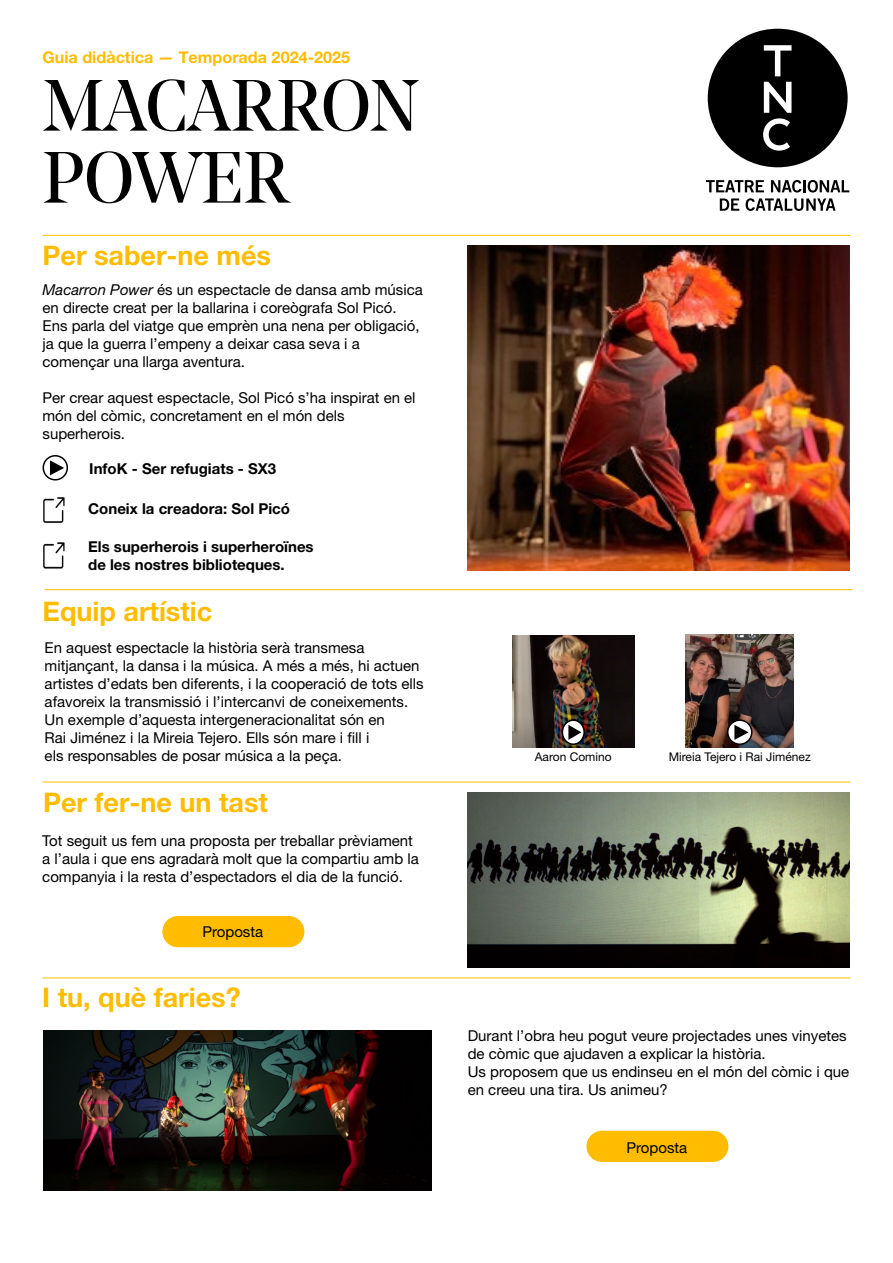
<style>
.page{position:relative;width:893px;height:1263px;background:#fff}
.page>*{position:absolute;margin:0;border:0;box-sizing:border-box;transform-origin:0 0}
.t1{font:72px/72px "Noe Display";color:#000}
.t2{font:700 27px "Helvetica Neue LT Pro";color:#ffbc00}
.t3{font:700 16.2px "Helvetica Neue LT Pro";color:#ffbc00}
.t4{font:15px/18px "Helvetica Neue LT Pro";color:#000}
.t5{font:700 15px/18px "Helvetica Neue LT Pro";color:#000}
.t6{font:12px "Helvetica Neue LT Pro";color:#000}
.s1{font-style:italic}
</style>
<div class="page">
<hr style="left:43px;top:782px;width:807px;height:1px;background:#ffbc00">
<hr style="left:43px;top:977px;width:807px;height:1px;background:#ffbc00">
<svg style="left:708px;top:29px;width:140px;height:138px"></svg>
<svg style="left:706px;top:180px;width:143px;height:31px"></svg>
<hr style="left:45px;top:589px;width:808px;height:1px;background:#ffbc00">
<div style="left:162px;top:916px;width:142px;height:31px;background:#ffbc00;border-radius:16px"></div>
<hr style="left:43px;top:235px;width:807px;height:1px;background:#ffbc00">
<div style="left:586px;top:1131px;width:142px;height:31px;background:#ffbc00;border-radius:16px"></div>
<img style="left:468px;top:793px;width:381px;height:174px">
<img style="left:43px;top:1030px;width:388px;height:161px">
<div style="left:43px;top:455px;width:25px;height:25px;border:2px solid #000;border-radius:50%"></div>
<svg style="left:50px;top:460px;width:14px;height:15px"></svg>
<img style="left:43px;top:497px;width:22px;height:26px">
<img style="left:43px;top:542px;width:22px;height:27px">
<img style="left:467px;top:246px;width:382px;height:324px">
<img style="left:513px;top:635px;width:121px;height:112px">
<svg style="left:562px;top:720px;width:22px;height:24px"></svg>
<div style="left:562px;top:719px;width:23px;height:26px;border:2px solid #000;border-radius:50%"></div>
<svg style="left:568px;top:725px;width:13px;height:15px"></svg>
<img style="left:685px;top:635px;width:109px;height:112px">
<div style="left:728px;top:720px;width:24px;height:24px;background:#fff;border-radius:50%"></div>
<div style="left:727px;top:719px;width:25px;height:26px;border:2px solid #000;border-radius:50%"></div>
<svg style="left:734px;top:725px;width:15px;height:15px"></svg>
<p class="t3" style="left:43px;top:47px;width:309px">Guia didàctica — Temporada 2024-2025</p>
<h1 class="t1" style="left:43px;top:68px;width:378px">MACARRON<br>POWER</h1>
<h2 class="t2" style="left:43px;top:238px;width:230px">Per saber-ne més</h2>
<p class="t4" style="left:43px;top:280px;width:382px"><span class="s1">Macarron Power</span> és un espectacle de dansa amb música en directe creat per la ballarina i coreògrafa Sol Picó.<br>Ens parla del viatge que emprèn una nena per obligació, ja que la guerra l’empeny a deixar casa seva i a començar una llarga aventura.</p>
<p class="t4" style="left:43px;top:388px;width:375px">Per crear aquest espectacle, Sol Picó s’ha inspirat en el món del còmic, concretament en el món dels superherois.</p>
<p class="t5" style="left:89px;top:459px;width:188px">InfoK - Ser refugiats - SX3</p>
<p class="t5" style="left:88px;top:500px;width:203px">Coneix la creadora: Sol Picó</p>
<p class="t5" style="left:88px;top:538px;width:227px">Els superherois i superheroïnes de les nostres biblioteques.</p>
<h2 class="t2" style="left:43px;top:595px;width:171px">Equip artístic</h2>
<p class="t4" style="left:45px;top:638px;width:380px">En aquest espectacle la història serà transmesa mitjançant, la dansa i la música. A més a més, hi actuen artistes d’edats ben diferents, i la cooperació de tots ells afavoreix la transmissió i l’intercanvi de coneixements.<br>Un exemple d’aquesta intergeneracionalitat són en<br>Rai Jiménez i la Mireia Tejero. Ells són mare i fill i<br>els responsables de posar música a la peça.</p>
<h2 class="t2" style="left:43px;top:786px;width:227px">Per fer-ne un tast</h2>
<p class="t4" style="left:42px;top:831px;width:378px">Tot seguit us fem una proposta per treballar prèviament a l’aula i que ens agradarà molt que la compartiu amb la companyia i la resta d’espectadors el dia de la funció.</p>
<p class="t4" style="left:202px;top:922px;width:62px">Proposta</p>
<h2 class="t2" style="left:42px;top:980px;width:200px">I tu, què faries?</h2>
<p class="t6" style="left:535px;top:750px;width:78px">Aaron Comino</p>
<p class="t6" style="left:669px;top:750px;width:144px">Mireia Tejero i Rai Jiménez</p>
<p class="t4" style="left:468px;top:1026px;width:383px">Durant l’obra heu pogut veure projectades unes vinyetes de còmic que ajudaven a explicar la història.<br>Us proposem que us endinseu en el món del còmic i que en creeu una tira. Us animeu?</p>
<p class="t4" style="left:626px;top:1139px;width:62px">Proposta</p>
</div>
